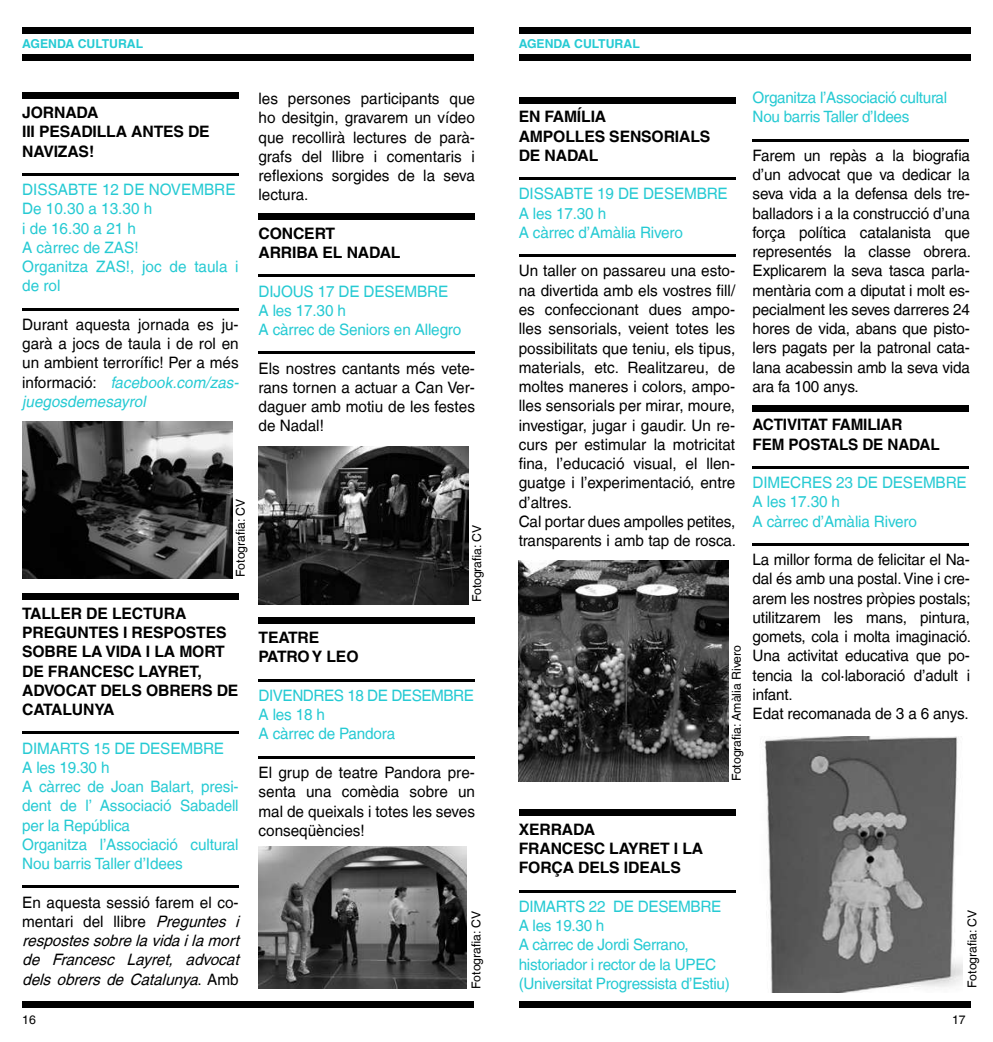
<style>
.page{position:relative;width:993px;height:1042px;background:#fff}
.page>*{position:absolute;margin:0;border:0;box-sizing:border-box;transform-origin:0 0}
.t1{font:15.75px/19.2px "Helvetica LT";color:#000;text-align:justify}
.t2{font:15.75px/19.2px "Helvetica LT";letter-spacing:-.01em;color:#26cad3}
.t3{font:700 15.75px/19.2px "Helvetica LT";letter-spacing:-.01em;color:#000}
.t4{font:italic 15.75px/19.2px "Helvetica LT";color:#000}
.t5{font:15.75px/19.2px "Helvetica LT";letter-spacing:-.03em;color:#26cad3}
.t6{font:12.25px "Helvetica LT";color:#000}
.t7{font:700 12.25px "Helvetica LT";color:#26cad3}
.s1{font-style:italic;color:#26cad3}
.s2{font-style:normal}
</style>
<div class="page">
<div style="left:22px;top:1001px;width:452px;height:7px;background:#000"></div>
<div style="left:518px;top:1001px;width:452px;height:7px;background:#000"></div>
<div style="left:22px;top:27px;width:452px;height:6px;background:#000"></div>
<div style="left:22px;top:54px;width:452px;height:6px;background:#000"></div>
<div style="left:22px;top:93px;width:216px;height:6px;background:#000"></div>
<hr style="left:22px;top:173px;width:216px;height:3px;background:#000">
<hr style="left:22px;top:308px;width:216px;height:3px;background:#000">
<div style="left:22px;top:593px;width:216px;height:6px;background:#000"></div>
<hr style="left:22px;top:731px;width:216px;height:3px;background:#000">
<hr style="left:22px;top:885px;width:216px;height:3px;background:#000">
<div style="left:258px;top:213px;width:217px;height:7px;background:#000"></div>
<hr style="left:258px;top:274px;width:217px;height:3px;background:#000">
<hr style="left:258px;top:351px;width:217px;height:3px;background:#000">
<div style="left:258px;top:618px;width:217px;height:6px;background:#000"></div>
<hr style="left:258px;top:679px;width:217px;height:3px;background:#000">
<hr style="left:258px;top:756px;width:217px;height:3px;background:#000">
<img style="left:22px;top:422px;width:210px;height:156px">
<img style="left:259px;top:446px;width:209px;height:158px">
<img style="left:258px;top:847px;width:208px;height:141px">
<div style="left:518px;top:27px;width:452px;height:6px;background:#000"></div>
<div style="left:518px;top:54px;width:452px;height:6px;background:#000"></div>
<div style="left:518px;top:97px;width:217px;height:6px;background:#000"></div>
<hr style="left:518px;top:177px;width:217px;height:3px;background:#000">
<hr style="left:518px;top:254px;width:217px;height:3px;background:#000">
<div style="left:518px;top:809px;width:217px;height:6px;background:#000"></div>
<hr style="left:518px;top:890px;width:217px;height:2px;background:#000">
<hr style="left:752px;top:139px;width:216px;height:3px;background:#000">
<div style="left:752px;top:405px;width:216px;height:6px;background:#000"></div>
<hr style="left:752px;top:466px;width:216px;height:3px;background:#000">
<hr style="left:752px;top:543px;width:216px;height:3px;background:#000">
<img style="left:518px;top:561px;width:210px;height:220px">
<img style="left:764px;top:737px;width:198px;height:255px">
<p class="t7" style="left:22px;top:36px;width:122px">AGENDA CULTURAL</p>
<p class="t3" style="left:22px;top:103px;width:189px">JORNADA<br>III PESADILLA ANTES DE<br>NAVIZAS!</p>
<p class="t2" style="left:22px;top:180px;width:218px">DISSABTE 12 DE NOVEMBRE<br>De 10.30 a 13.30 h<br>i de 16.30 a 21 h<br>A càrrec de ZAS!<br>Organitza ZAS!, joc de taula i de rol</p>
<p class="t1" style="left:22px;top:315px;width:221px;text-align:left">Durant aquesta jornada es ju&shy;garà a jocs de taula i de rol en un ambient terrorífic! Per a més i n fo r m a c i ó : <span class="s1">facebook.com/zas&shy;juegosdemesayrol</span></p>
<p class="t1" style="left:258px;top:89px;width:218px">les persones participants que ho desitgin, gravarem un vídeo que recollirà lectures de parà&shy;grafs del llibre i comentaris i reflexions sorgides de la seva lectura.</p>
<p class="t3" style="left:258px;top:223px;width:143px">CONCERT<br>ARRIBA EL NADAL</p>
<p class="t2" style="left:258px;top:281px;width:204px">DIJOUS 17 DE DESEMBRE<br>A les 17.30 h<br>A càrrec de Seniors en Allegro</p>
<p class="t1" style="left:258px;top:358px;width:218px">Els nostres cantants més vete&shy;rans tornen a actuar a Can Ver&shy;daguer amb motiu de les festes de Nadal!</p>
<p class="t6" style="left:233px;top:577px;width:79px;rotate:-90deg">Fotografia: CV</p>
<p class="t3" style="left:22px;top:603px;width:218px">TALLER DE LECTURA<br>PREGUNTES I RESPOSTES<br>SOBRE LA VIDA I LA MORT<br>DE FRANCESC LAYRET,<br>ADVOCAT DELS OBRERS DE<br>CATALUNYA</p>
<p class="t2" style="left:22px;top:738px;width:218px">DIMARTS 15 DE DESEMBRE<br>A les 19.30 h<br>A càrrec de Joan Balart, presi&shy;dent de l’ Associació Sabadell per la República<br>Organitza l’Associació cultural<br>Nou barris Taller d’Idees</p>
<p class="t4" style="left:22px;top:892px;width:223px"><span class="s2">En aquesta sessió farem el co&shy;mentari del llibre</span> Preguntes i respostessobrelavidailamort de Francesc Layret, advocat dels obrers de Catalunya<span class="s2">. A m b</span></p>
<p class="t6" style="left:469px;top:602px;width:79px;rotate:-90deg">Fotografia: CV</p>
<p class="t3" style="left:258px;top:628px;width:101px">TEATRE<br>PATRO Y LEO</p>
<p class="t5" style="left:258px;top:686px;width:217px">DIVENDRES 18 DE DESEMBRE<br>A les 18 h<br>A càrrec de Pandora</p>
<p class="t1" style="left:258px;top:763px;width:218px">El grup de teatre Pandora pre&shy;senta una comèdia sobre un mal de queixals i totes les seves conseqüències!</p>
<p class="t6" style="left:469px;top:988px;width:79px;rotate:-90deg">Fotografia: CV</p>
<p class="t7" style="left:518px;top:36px;width:122px">AGENDA CULTURAL</p>
<p class="t3" style="left:518px;top:107px;width:193px">EN FAMÍLIA<br>AMPOLLES SENSORIALS<br>DE NADAL</p>
<p class="t2" style="left:518px;top:184px;width:210px">DISSABTE 19 DE DESEMBRE<br>A les 17.30 h<br>A càrrec d’Amàlia Rivero</p>
<p class="t1" style="left:518px;top:261px;width:219px;text-align:left">Un taller on passareu una esto&shy;na divertida amb els vostres fill/ es confeccionant dues ampo&shy;lles sensorials, veient totes les possibilitats que teniu, els tipus, materials, etc. Realitzareu, de moltes maneres i colors, ampo&shy;lles sensorials per mirar, moure, investigar, jugar i gaudir. Un re&shy;curs per estimular la motricitat fina, l’educació visual, el llen&shy;guatge i l’experimentació, entre d’altres.<br>Cal portar dues ampolles petites, transparents i amb tap de rosca.</p>
<p class="t6" style="left:729px;top:781px;width:138px;rotate:-90deg">Fotografia: Amàlia Rivero</p>
<p class="t2" style="left:752px;top:88px;width:196px">Organitza l’Associació cultural<br>Nou barris Taller d’Idees</p>
<p class="t1" style="left:752px;top:146px;width:220px">Farem un repàs a la biografia d’un advocat que va dedicar la seva vida a la defensa dels tre&shy;balladors i a la construcció d’una força política catalanista que representés la classe obrera.<br>Explicarem la seva tasca parla&shy;mentària com a diputat i molt es&shy;pecialment les seves darreres 24 hores de vida, abans que pisto&shy;lers pagats per la patronal cata&shy;lana acabessin amb la seva vida ara fa 100 anys.</p>
<p class="t3" style="left:752px;top:415px;width:188px">ACTIVITAT FAMILIAR<br>FEM POSTALS DE NADAL</p>
<p class="t2" style="left:752px;top:473px;width:215px">DIMECRES 23 DE DESEMBRE<br>A les 17.30 h<br>A càrrec d’Amàlia Rivero</p>
<p class="t1" style="left:752px;top:550px;width:220px;text-align:left">La millor forma de felicitar el Na&shy;dal és amb una postal. Vine i cre&shy;arem les nostres pròpies postals; utilitzarem les mans, pintura, gomets, cola i molta imaginació.<br>Una activitat educativa que po&shy;tencia la col·laboració d’adult i infant.<br>Edat recomanada de 3 a 6 anys.</p>
<p class="t3" style="left:518px;top:819px;width:186px">XERRADA<br>FRANCESC LAYRET I LA<br>FORÇA DELS IDEALS</p>
<p class="t2" style="left:518px;top:896px;width:212px">DIMARTS 22 DE DESEMBRE<br>A les 19.30 h<br>A càrrec de Jordi Serrano, historiador i rector de la UPEC (Universitat Progressista d’Estiu)</p>
<p class="t6" style="left:964px;top:987px;width:79px;rotate:-90deg">Fotografia: CV</p>
<p class="t6" style="left:22px;top:1012px;width:15px">16</p>
<p class="t6" style="left:951px;top:1012px;width:15px">17</p>
</div>
